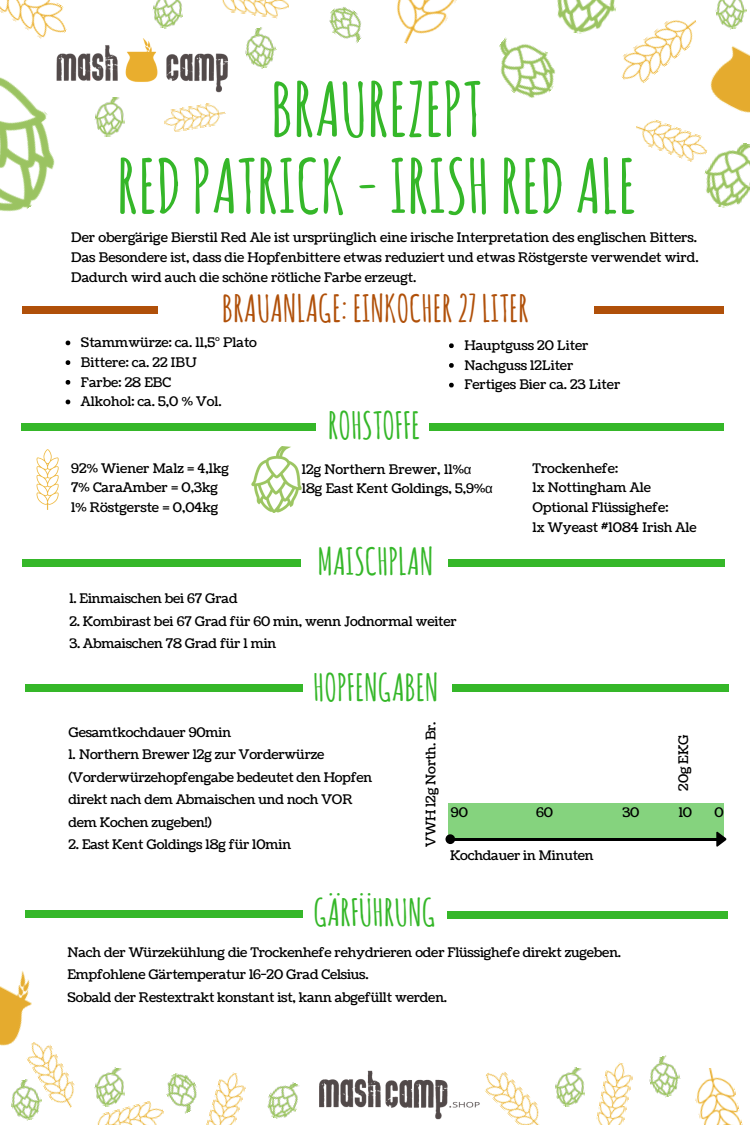
<style>
.page{position:relative;width:750px;height:1125px;background:#fff}
.page>*{position:absolute;margin:0;border:0;box-sizing:border-box;transform-origin:0 0}
.t1{font:700 73.75px/76.9px "Amatic SC";color:#35b729;text-align:center}
.t2{font:700 36.88px "Amatic SC";color:#35b729}
.t3{font:700 36.88px "Amatic SC";color:#b05009}
.t4{font:13.25px/19.8px "Coustard";color:#000}
.s1{font-family:"Liberation Sans"}
</style>
<div class="page">
<div style="left:21px;top:424px;width:44px;height:7px;background:#35b729"></div>
<div style="left:272px;top:424px;width:43px;height:7px;background:#35b729"></div>
<div style="left:63px;top:424px;width:210px;height:7px;background:#35b729"></div>
<div style="left:429px;top:423px;width:43px;height:7px;background:#35b729"></div>
<div style="left:680px;top:423px;width:43px;height:7px;background:#35b729"></div>
<div style="left:471px;top:423px;width:210px;height:7px;background:#35b729"></div>
<div style="left:22px;top:560px;width:44px;height:7px;background:#35b729"></div>
<div style="left:257px;top:560px;width:43px;height:7px;background:#35b729"></div>
<div style="left:64px;top:560px;width:194px;height:7px;background:#35b729"></div>
<div style="left:449px;top:560px;width:43px;height:7px;background:#35b729"></div>
<div style="left:682px;top:560px;width:43px;height:7px;background:#35b729"></div>
<div style="left:491px;top:560px;width:192px;height:7px;background:#35b729"></div>
<div style="left:22px;top:307px;width:44px;height:7px;background:#b05009"></div>
<div style="left:114px;top:307px;width:44px;height:7px;background:#b05009"></div>
<div style="left:64px;top:307px;width:52px;height:7px;background:#b05009"></div>
<div style="left:594px;top:307px;width:43px;height:7px;background:#b05009"></div>
<div style="left:681px;top:307px;width:43px;height:7px;background:#b05009"></div>
<div style="left:636px;top:307px;width:46px;height:7px;background:#b05009"></div>
<img style="left:251px;top:446px;width:51px;height:67px">
<div style="left:260px;top:910px;width:43px;height:8px;background:#35b729"></div>
<div style="left:67px;top:910px;width:194px;height:8px;background:#35b729"></div>
<div style="left:448px;top:911px;width:43px;height:8px;background:#35b729"></div>
<div style="left:684px;top:911px;width:44px;height:8px;background:#35b729"></div>
<div style="left:490px;top:911px;width:196px;height:8px;background:#35b729"></div>
<div style="left:25px;top:684px;width:43px;height:8px;background:#35b729"></div>
<div style="left:260px;top:684px;width:43px;height:8px;background:#35b729"></div>
<div style="left:67px;top:684px;width:194px;height:8px;background:#35b729"></div>
<div style="left:452px;top:684px;width:44px;height:8px;background:#35b729"></div>
<div style="left:685px;top:684px;width:44px;height:8px;background:#35b729"></div>
<div style="left:495px;top:684px;width:192px;height:8px;background:#35b729"></div>
<svg style="left:66px;top:341px;width:4px;height:4px"></svg>
<svg style="left:66px;top:360px;width:4px;height:5px"></svg>
<svg style="left:66px;top:380px;width:4px;height:5px"></svg>
<svg style="left:66px;top:400px;width:4px;height:4px"></svg>
<svg style="left:449px;top:343px;width:5px;height:5px"></svg>
<svg style="left:449px;top:363px;width:5px;height:5px"></svg>
<svg style="left:449px;top:383px;width:5px;height:4px"></svg>
<img style="left:499px;top:37px;width:56px;height:61px">
<img style="left:0;top:0;width:66px;height:29px">
<img style="left:710px;top:46px;width:40px;height:67px">
<img style="left:245px;top:27px;width:32px;height:42px">
<img style="left:549px;top:0;width:66px;height:39px">
<img style="left:0;top:29px;width:55px;height:183px">
<img style="left:613px;top:7px;width:84px;height:76px">
<img style="left:396px;top:0;width:61px;height:44px">
<img style="left:164px;top:103px;width:62px;height:29px">
<img style="left:636px;top:119px;width:65px;height:43px">
<img style="left:698px;top:136px;width:52px;height:72px">
<img style="left:94px;top:99px;width:31px;height:38px">
<img style="left:152px;top:0;width:31px;height:29px">
<img style="left:715px;top:0;width:32px;height:30px">
<img style="left:222px;top:0;width:67px;height:19px">
<img style="left:329px;top:7px;width:33px;height:37px">
<img style="left:11px;top:1086px;width:27px;height:35px">
<img style="left:97px;top:1101px;width:63px;height:24px">
<img style="left:319px;top:1071px;width:160px;height:48px">
<img style="left:479px;top:1071px;width:61px;height:54px">
<img style="left:695px;top:1068px;width:48px;height:57px">
<img style="left:267px;top:1082px;width:33px;height:37px">
<img style="left:555px;top:1067px;width:30px;height:40px">
<img style="left:649px;top:1055px;width:32px;height:43px">
<img style="left:22px;top:1086px;width:52px;height:26px">
<img style="left:94px;top:1067px;width:34px;height:41px">
<img style="left:160px;top:1073px;width:37px;height:43px">
<img style="left:596px;top:1062px;width:37px;height:63px">
<img style="left:206px;top:1072px;width:40px;height:53px">
<div style="left:448px;top:803px;width:276px;height:38px;background:#85d37e"></div>
<img style="left:37px;top:449px;width:21px;height:60px">
<svg style="left:716px;top:832px;width:11px;height:15px"></svg>
<hr style="left:456px;top:838px;width:260px;height:3px;background:#000">
<div style="left:445px;top:834px;width:10px;height:10px;background:#000;border-radius:50%"></div>
<img style="left:48px;top:29px;width:180px;height:70px">
<img style="left:0;top:910px;width:75px;height:176px">
<h1 class="t1" style="left:117px;top:70px;width:521px">BRAUREZEPT<br>REDPATRICK-IRISHREDALE</h1>
<p class="t4" style="left:71px;top:228px;width:629px">Der obergärige Bierstil Red Ale ist ursprünglich eine irische Interpretation des englischen Bitters.<br>Das Besondere ist, dass die Hopfenbittere etwas reduziert und etwas Röstgerste verwendet wird.<br>Dadurch wird auch die schöne rötliche Farbe erzeugt.</p>
<h2 class="t3" style="left:222px;top:285px;width:309px">BRAUANLAGE: EINKOCHER27 LITER</h2>
<p class="t4" style="left:81px;top:333px;width:178px">Stammwürze: ca. 11,5° Plato<br>Bittere: ca. 22 IBU<br>Farbe: 28 EBC<br>Alkohol: ca. 5,0 % Vol.</p>
<p class="t4" style="left:464px;top:336px;width:157px">Hauptguss 20 Liter<br>Nachguss 12Liter<br>Fertiges Bier ca. 23 Liter</p>
<p class="t4" style="left:71px;top:459px;width:159px">92% Wiener Malz = 4,1kg<br>7% CaraAmber = 0,3kg<br>1% Röstgerste = 0,04kg</p>
<h2 class="t2" style="left:328px;top:401px;width:94px">ROHSTOFFE</h2>
<p class="t4" style="left:302px;top:460px;width:193px">12g Northern Brewer, 11%<span class="s1">α<br></span>18g East Kent Goldings, 5,9%<span class="s1">α</span></p>
<p class="t4" style="left:532px;top:459px;width:166px">Trockenhefe:<br>1x Nottingham Ale<br>Optional Flüssighefe:<br>1x Wyeast #1084 Irish Ale</p>
<h2 class="t2" style="left:317px;top:537px;width:117px">MAISCHPLAN</h2>
<p class="t4" style="left:69px;top:589px;width:170px">1. Einmaischen bei 67 Grad</p>
<p class="t4" style="left:69px;top:612px;width:389px">2. Kombirast bei 67 Grad für 60 min, wenn Jodnormal weiter</p>
<p class="t4" style="left:69px;top:634px;width:208px">3. Abmaischen 78 Grad für 1 min</p>
<h2 class="t2" style="left:313px;top:664px;width:127px">HOPFENGABEN</h2>
<p class="t4" style="left:68px;top:722px;width:164px">Gesamtkochdauer 90min</p>
<p class="t4" style="left:68px;top:744px;width:305px;line-height:22.5px">1. Northern Brewer 12g zur Vorderwürze (Vorderwürzehopfengabe bedeutet den Hopfen direkt nach dem Abmaischen und noch VOR dem Kochen zugeben!)</p>
<p class="t4" style="left:68px;top:835px;width:224px">2. East Kent Goldings 18g für 10min</p>
<p class="t4" style="left:422px;top:847px;width:127px;rotate:-90deg">VWH 12g North. Br.</p>
<p class="t4" style="left:674px;top:791px;width:58px;rotate:-90deg">20g EKG</p>
<p class="t4" style="left:536px;top:803px;width:18px">60</p>
<p class="t4" style="left:622px;top:803px;width:19px">30</p>
<p class="t4" style="left:450px;top:846px;width:145px">Kochdauer in Minuten</p>
<p class="t4" style="left:451px;top:803px;width:18px">90</p>
<p class="t4" style="left:679px;top:803px;width:15px">10</p>
<p class="t4" style="left:714px;top:803px;width:11px">0</p>
<h2 class="t2" style="left:313px;top:889px;width:124px">GÄRFÜHRUNG</h2>
<p class="t4" style="left:68px;top:941px;width:555px;line-height:22.5px">Nach der Würzekühlung die Trockenhefe rehydrieren oder Flüssighefe direkt zugeben.<br>Empfohlene Gärtemperatur 16-20 Grad Celsius.<br>Sobald der Restextrakt konstant ist, kann abgefüllt werden.</p>
</div>
